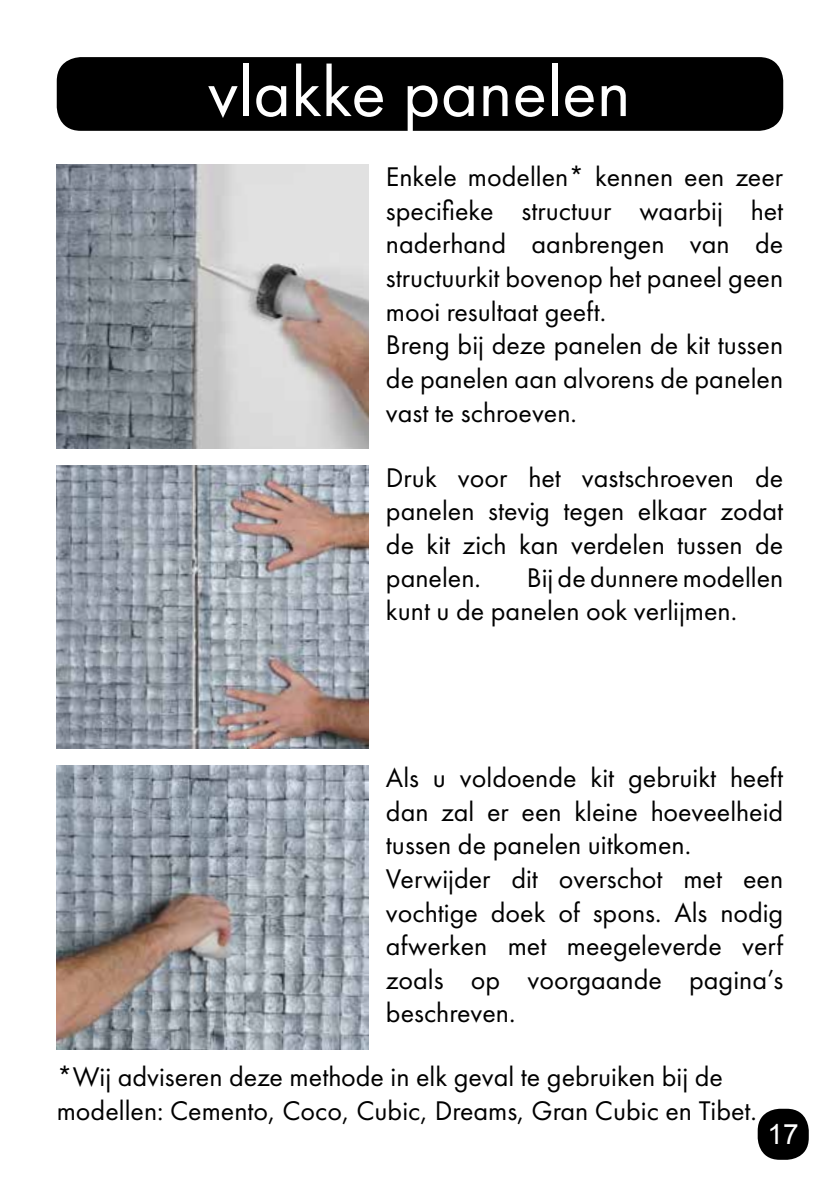
<style>
.page{position:relative;width:840px;height:1191px;background:#fff}
.page>*{position:absolute;margin:0;border:0;box-sizing:border-box;transform-origin:0 0}
.t1{font:72px "Futura PT";color:#fff}
.t2{font:28px/33.6px "Futura PT";color:#000}
.t3{font:28px "Arial";color:#fff}
</style>
<div class="page">
<div style="left:757px;top:1108px;width:51px;height:51px;background:#000;border-radius:22px"></div>
<img style="left:57px;top:765px;width:312px;height:284px">
<img style="left:57px;top:165px;width:312px;height:283px">
<img style="left:57px;top:465px;width:312px;height:284px">
<div style="left:57px;top:57px;width:725px;height:74px;background:#000;border-radius:24px"></div>
<h1 class="t1" style="left:207px;top:49px;width:424px">vlakke panelen</h1>
<p class="t2" style="left:386px;top:160px;width:398px">Enkele modellen* kennen een zeer specifieke structuur waarbij het naderhand aanbrengen van de structuurkit bovenop het paneel geen mooi resultaat geeft.<br>Breng bij deze panelen de kit tussen de panelen aan alvorens de panelen vast te schroeven.</p>
<p class="t2" style="left:386px;top:460px;width:398px;text-align:justify">Druk voor het vastschroeven de panelen stevig tegen elkaar zodat de kit zich kan verdelen tussen de panelen.</p>
<p class="t2" style="left:386px;top:562px;width:398px;line-height:32px;text-indent:141px">Bij de dunnere modellen kunt u de panelen ook verlijmen.</p>
<p class="t2" style="left:386px;top:761px;width:398px">Als u voldoende kit gebruikt heeft dan zal er een kleine hoeveelheid tussen de panelen uitkomen.<br>Verwijder dit overschot met een vochtige doek of spons. Als nodig afwerken met meegeleverde verf zoals op voorgaande pagina’s beschreven.</p>
<p class="t2" style="left:57px;top:1060px;width:701px">*Wij adviseren deze methode in elk geval te gebruiken bij de modellen: Cemento, Coco, Cubic, Dreams, Gran Cubic en Tibet.</p>
<p class="t3" style="left:767px;top:1116px;width:33px">17</p>
</div>
